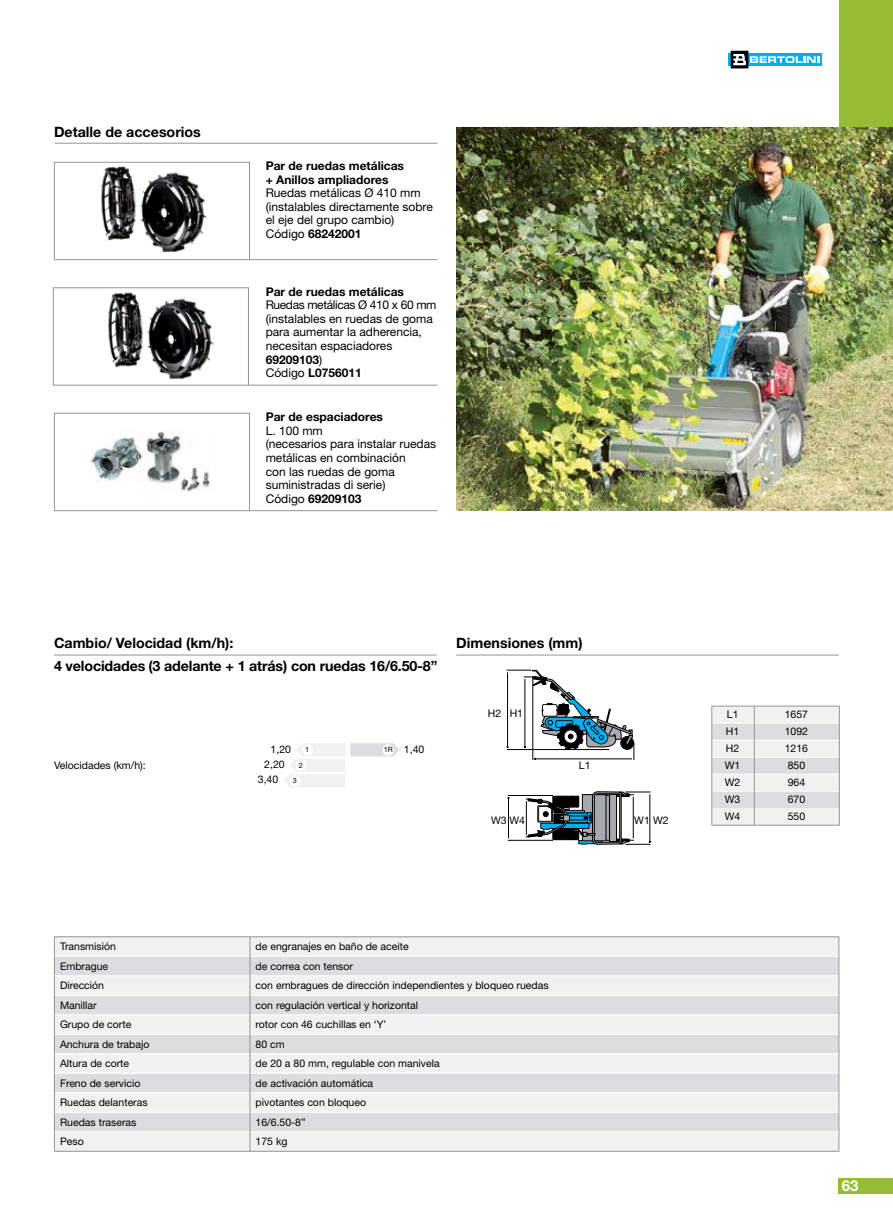
<style>
.page{position:relative;width:893px;height:1221px;background:#fff}
.page>*{position:absolute;margin:0;border:0;box-sizing:border-box;transform-origin:0 0}
.t1{font:700 15px "Helvetica Neue LT Std";color:#fff}
.t2{font:700 14.25px/22.5px "Helvetica Neue LT Std";color:#000}
.t3{font:12px/13.5px "Helvetica Neue LT Std";color:#000}
.t4{font:700 12px/13.5px "Helvetica Neue LT Std";color:#000}
.t5{font:10.5px/15.1px "Helvetica Neue LT Std";color:#000}
.t6{font:7.35px "Helvetica Neue LT Std";color:#000}
.s1{font-weight:700}
</style>
<div class="page">
<div style="left:839px;top:1178px;width:54px;height:15px;background:#96bc33"></div>
<svg style="left:728px;top:53px;width:94px;height:13px"></svg>
<svg style="left:733px;top:53px;width:13px;height:13px"></svg>
<div style="left:731px;top:51px;width:17px;height:17px;border:1px solid #000"></div>
<svg style="left:733px;top:54px;width:86px;height:11px"></svg>
<div style="left:839px;top:0;width:54px;height:128px;background:#96bc33"></div>
<hr style="left:456px;top:654px;width:383px;height:1px;background:#939598">
<hr style="left:54px;top:654px;width:383px;height:1px;background:#939598">
<img style="left:456px;top:127px;width:437px;height:383px">
<hr style="left:55px;top:143px;width:382px;height:1px;background:#939598">
<svg style="left:506px;top:670px;width:129px;height:90px"></svg>
<hr style="left:508px;top:795px;width:45px;height:1px;background:#000">
<hr style="left:508px;top:840px;width:45px;height:1px;background:#000">
<hr style="left:508px;top:797px;width:1px;height:41px;background:#000">
<svg style="left:526px;top:791px;width:125px;height:54px"></svg>
<div style="left:55px;top:937px;width:783px;height:213px;background:#f1f1f2"></div>
<svg style="left:55px;top:956px;width:783px;height:175px;fill:#dcddde"></svg>
<hr style="left:55px;top:955px;width:195px;height:1px;background:#fff">
<hr style="left:250px;top:955px;width:588px;height:1px;background:#fff">
<hr style="left:55px;top:975px;width:195px;height:1px;background:#fff">
<hr style="left:250px;top:975px;width:588px;height:1px;background:#fff">
<hr style="left:55px;top:994px;width:195px;height:1px;background:#fff">
<hr style="left:250px;top:994px;width:588px;height:1px;background:#fff">
<hr style="left:55px;top:1014px;width:195px;height:1px;background:#fff">
<hr style="left:250px;top:1014px;width:588px;height:1px;background:#fff">
<hr style="left:55px;top:1033px;width:195px;height:1px;background:#fff">
<hr style="left:250px;top:1033px;width:588px;height:1px;background:#fff">
<hr style="left:55px;top:1053px;width:195px;height:1px;background:#fff">
<hr style="left:250px;top:1053px;width:588px;height:1px;background:#fff">
<hr style="left:55px;top:1072px;width:195px;height:1px;background:#fff">
<hr style="left:250px;top:1072px;width:588px;height:1px;background:#fff">
<hr style="left:55px;top:1092px;width:195px;height:1px;background:#fff">
<hr style="left:250px;top:1092px;width:588px;height:1px;background:#fff">
<hr style="left:55px;top:1111px;width:195px;height:1px;background:#fff">
<hr style="left:250px;top:1111px;width:588px;height:1px;background:#fff">
<hr style="left:55px;top:1131px;width:195px;height:1px;background:#fff">
<hr style="left:250px;top:1131px;width:588px;height:1px;background:#fff">
<svg style="left:250px;top:937px;width:1px;height:213px"></svg>
<hr style="left:54px;top:1150px;width:196px;height:1px;background:#939598">
<hr style="left:250px;top:1150px;width:589px;height:1px;background:#939598">
<hr style="left:54px;top:936px;width:196px;height:1px;background:#939598">
<hr style="left:250px;top:936px;width:589px;height:1px;background:#939598">
<svg style="left:54px;top:937px;width:1px;height:213px"></svg>
<svg style="left:838px;top:937px;width:1px;height:213px"></svg>
<hr style="left:711px;top:705px;width:43px;height:1px;background:#939598">
<hr style="left:754px;top:705px;width:86px;height:1px;background:#939598">
<svg style="left:711px;top:706px;width:129px;height:119px"></svg>
<svg style="left:284px;top:743px;width:116px;height:44px"></svg>
<div style="left:383px;top:744px;width:11px;height:11px;background:#fff;border-radius:50%"></div>
<div style="left:302px;top:744px;width:11px;height:11px;background:#fff;border-radius:50%"></div>
<div style="left:295px;top:759px;width:12px;height:12px;background:#fff;border-radius:50%"></div>
<div style="left:289px;top:775px;width:12px;height:11px;background:#fff;border-radius:50%"></div>
<img style="left:83px;top:161px;width:133px;height:100px">
<img style="left:90px;top:292px;width:133px;height:94px">
<img style="left:90px;top:431px;width:120px;height:61px">
<hr style="left:249px;top:259px;width:188px;height:1px;background:#939598">
<div style="left:54px;top:162px;width:196px;height:98px;border:1px solid #939598"></div>
<div style="left:53px;top:287px;width:196px;height:98px;border:1px solid #939598"></div>
<div style="left:54px;top:413px;width:196px;height:98px;border:1px solid #939598"></div>
<hr style="left:249px;top:385px;width:188px;height:1px;background:#939598">
<hr style="left:249px;top:510px;width:188px;height:1px;background:#939598">
<h2 class="t2" style="left:54px;top:121px;width:148px">Detalle de accesorios</h2>
<p class="t4" style="left:266px;top:159px;width:140px">Par de ruedas metálicas + Anillos ampliadores</p>
<p class="t3" style="left:266px;top:186px;width:169px">Ruedas metálicas Ø 410 mm (instalables directamente sobre el eje del grupo cambio)<br>Código <span class="s1">68242001</span></p>
<p class="t4" style="left:266px;top:285px;width:140px">Par de ruedas metálicas</p>
<p class="t3" style="left:266px;top:298px;width:172px">Ruedas metálicas Ø 410 x 60 mm (instalables en ruedas de goma para aumentar la adherencia, necesitan espaciadores<br><span class="s1">69209103</span>)<br>Código <span class="s1">L0756011</span></p>
<p class="t4" style="left:266px;top:410px;width:119px">Par de espaciadores</p>
<p class="t3" style="left:266px;top:424px;width:172px">L. 100 mm<br>(necesarios para instalar ruedas metálicas en combinación<br>con las ruedas de goma suministradas di serie)<br>Código <span class="s1">69209103</span></p>
<h2 class="t2" style="left:54px;top:631px;width:385px">Cambio/ Velocidad (km/h):<br>4 velocidades (3 adelante + 1 atrás) con ruedas 16/6.50-8”</h2>
<p class="t5" style="left:54px;top:757px;width:93px">Velocidades (km/h):</p>
<p class="t5" style="left:271px;top:741px;width:22px">1,20</p>
<p class="t5" style="left:404px;top:741px;width:22px">1,40</p>
<p class="t5" style="left:258px;top:756px;width:28px;text-indent:6px">2,20<br>3,40</p>
<p class="t6" style="left:305px;top:745px;width:6px">1</p>
<p class="t6" style="left:384px;top:745px;width:11px">1R</p>
<p class="t6" style="left:299px;top:760px;width:6px">2</p>
<p class="t6" style="left:293px;top:776px;width:6px">3</p>
<h2 class="t2" style="left:456px;top:631px;width:128px">Dimensiones (mm)</h2>
<p class="t5" style="left:488px;top:705px;width:37px">H2 H1</p>
<p class="t5" style="left:579px;top:757px;width:13px">L1</p>
<p class="t5" style="left:491px;top:812px;width:35px">W3 W4</p>
<p class="t5" style="left:634px;top:812px;width:36px">W1 W2</p>
<p class="t5" style="left:60px;top:938px;width:58px">Transmisión</p>
<p class="t5" style="left:256px;top:938px;width:155px">de engranajes en baño de aceite</p>
<p class="t5" style="left:60px;top:958px;width:50px">Embrague</p>
<p class="t5" style="left:256px;top:958px;width:99px">de correa con tensor</p>
<p class="t5" style="left:60px;top:977px;width:46px">Dirección</p>
<p class="t5" style="left:256px;top:977px;width:295px">con embragues de dirección independientes y bloqueo ruedas</p>
<p class="t5" style="left:60px;top:997px;width:38px">Manillar</p>
<p class="t5" style="left:256px;top:997px;width:164px">con regulación vertical y horizontal</p>
<p class="t5" style="left:60px;top:1016px;width:73px">Grupo de corte</p>
<p class="t5" style="left:256px;top:1016px;width:132px">rotor con 46 cuchillas en ‘Y’</p>
<p class="t5" style="left:60px;top:1036px;width:91px">Anchura de trabajo</p>
<p class="t5" style="left:256px;top:1036px;width:31px">80 cm</p>
<p class="t5" style="left:60px;top:1055px;width:71px">Altura de corte</p>
<p class="t5" style="left:256px;top:1055px;width:186px">de 20 a 80 mm, regulable con manivela</p>
<p class="t5" style="left:60px;top:1075px;width:82px">Freno de servicio</p>
<p class="t5" style="left:256px;top:1075px;width:119px">de activación automática</p>
<p class="t5" style="left:60px;top:1094px;width:89px">Ruedas delanteras</p>
<p class="t5" style="left:256px;top:1094px;width:112px">pivotantes con bloqueo</p>
<p class="t5" style="left:60px;top:1114px;width:78px">Ruedas traseras</p>
<p class="t5" style="left:256px;top:1114px;width:52px">16/6.50-8”</p>
<p class="t5" style="left:60px;top:1133px;width:25px">Peso</p>
<p class="t5" style="left:256px;top:1133px;width:33px">175 kg</p>
<p class="t5" style="left:727px;top:706px;width:13px">L1</p>
<p class="t5" style="left:785px;top:706px;width:25px">1657</p>
<p class="t5" style="left:726px;top:723px;width:15px">H1</p>
<p class="t5" style="left:785px;top:723px;width:25px">1092</p>
<p class="t5" style="left:726px;top:740px;width:15px">H2</p>
<p class="t5" style="left:785px;top:740px;width:25px">1216</p>
<p class="t5" style="left:725px;top:757px;width:17px">W1</p>
<p class="t5" style="left:788px;top:757px;width:19px">850</p>
<p class="t5" style="left:725px;top:774px;width:17px">W2</p>
<p class="t5" style="left:788px;top:774px;width:19px">964</p>
<p class="t5" style="left:725px;top:791px;width:17px">W3</p>
<p class="t5" style="left:788px;top:791px;width:19px">670</p>
<p class="t5" style="left:725px;top:808px;width:17px">W4</p>
<p class="t5" style="left:788px;top:808px;width:19px">550</p>
<h1 class="t1" style="left:842px;top:1176px;width:18px">63</h1>
</div>
